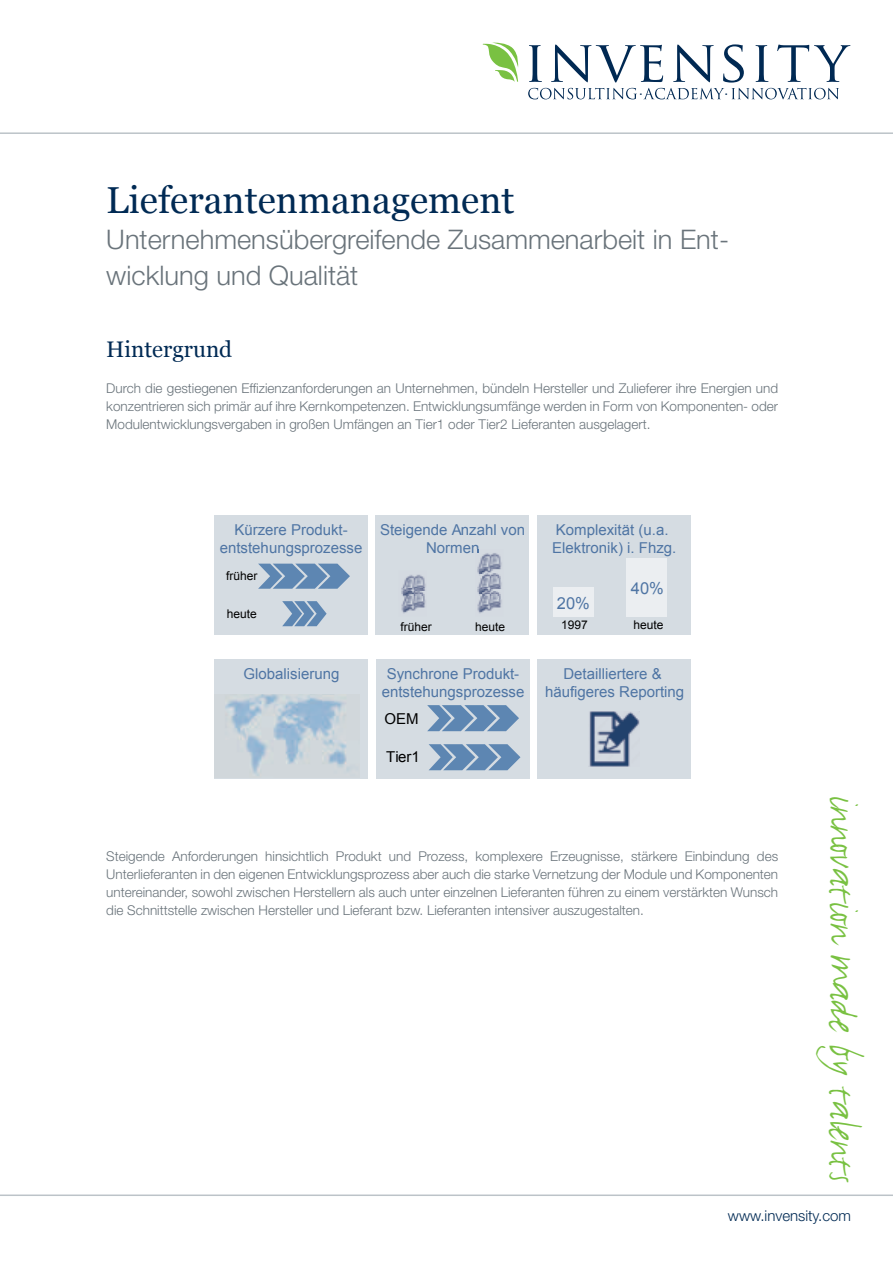
<style>
.page{position:relative;width:893px;height:1263px;background:#fff}
.page>*{position:absolute;margin:0;border:0;box-sizing:border-box;transform-origin:0 0}
.t1{font:45.15px "FF Justlefthand";letter-spacing:-.005em;color:#79c142}
.t2{font:37.5px "Georgia";color:#002a54}
.t3{font:300 27px/36px "Helvetica Neue LT Std";color:#6a747b}
.t4{font:22.5px "Georgia";color:#002a54}
.t5{font:16.5px "Arial";color:#4f75a4}
.t6{font:15px/18px "Arial";color:#4f75a4;text-align:center}
.t7{font:300 15px "Helvetica Neue LT Std";color:#002a54}
.t8{font:15px "Arial";color:#000}
.t9{font:14.85px "Trajan Pro";color:#002953}
.t10{font:300 13.5px/18px "Helvetica Neue LT Std";color:#6a747b;text-align:justify}
.t11{font:12px "Arial";color:#000}
</style>
<div class="page">
<div style="left:215px;top:659px;width:153px;height:119px;background:#d5dce2"></div>
<img style="left:225px;top:694px;width:127px;height:82px">
<div style="left:376px;top:659px;width:153px;height:119px;background:#d5dce2"></div>
<svg style="left:427px;top:705px;width:92px;height:26px"></svg>
<svg style="left:429px;top:744px;width:91px;height:26px"></svg>
<div style="left:538px;top:659px;width:153px;height:119px;background:#d5dce2"></div>
<img style="left:589px;top:711px;width:51px;height:55px">
<div style="left:214px;top:515px;width:153px;height:119px;background:#d5dce2"></div>
<svg style="left:258px;top:564px;width:92px;height:25px"></svg>
<div style="left:376px;top:515px;width:153px;height:119px;background:#d5dce2"></div>
<img style="left:401px;top:600px;width:25px;height:13px">
<img style="left:477px;top:599px;width:25px;height:14px">
<img style="left:478px;top:579px;width:24px;height:8px">
<img style="left:477px;top:587px;width:25px;height:12px">
<img style="left:477px;top:549px;width:25px;height:20px">
<img style="left:477px;top:569px;width:24px;height:10px">
<img style="left:402px;top:574px;width:24px;height:13px">
<img style="left:401px;top:587px;width:25px;height:13px">
<div style="left:537px;top:515px;width:153px;height:119px;background:#d5dce2"></div>
<div style="left:553px;top:587px;width:40px;height:30px;background:#ebeef1"></div>
<div style="left:627px;top:558px;width:40px;height:59px;background:#ebeef1"></div>
<svg style="left:282px;top:601px;width:45px;height:25px"></svg>
<hr style="left:0;top:1194px;width:893px;height:2px;background:#bcc3c8">
<hr style="left:0;top:132px;width:893px;height:2px;background:#bcc3c8">
<svg style="left:483px;top:43px;width:36px;height:39px"></svg>
<svg style="left:528px;top:44px;width:322px;height:55px"></svg>
<h2 class="t2" style="left:106px;top:179px;width:410px">Lieferantenmanagement</h2>
<p class="t9" style="left:639px;top:80px;width:5px">.</p>
<p class="t9" style="left:724px;top:80px;width:5px">.</p>
<h3 class="t3" style="left:106px;top:221px;width:624px">Unternehmensübergreifende Zusammenarbeit in Ent&shy;wicklung und Qualität</h3>
<h3 class="t4" style="left:106px;top:337px;width:127px">Hintergrund</h3>
<p class="t10" style="left:106px;top:379px;width:673px">Durch die gestiegenen Effizienzanforderungen an Unternehmen, bündeln Hersteller und Zulieferer ihre Energien und konzentrieren sich primär auf ihre Kernkompetenzen. Entwicklungsumfänge werden in Form von Komponenten- oder Modulentwicklungsvergaben in großen Umfängen an Tier1 oder Tier2 Lieferanten ausgelagert.</p>
<p class="t6" style="left:220px;top:520px;width:144px">Kürzere Produkt&shy;entstehungsprozesse</p>
<p class="t11" style="left:226px;top:569px;width:33px">früher</p>
<p class="t11" style="left:227px;top:607px;width:32px">heute</p>
<p class="t6" style="left:380px;top:520px;width:147px">Steigende Anzahl von<br>Normen</p>
<p class="t11" style="left:401px;top:620px;width:33px">früher</p>
<p class="t11" style="left:475px;top:620px;width:32px">heute</p>
<p class="t6" style="left:244px;top:664px;width:97px">Globalisierung</p>
<p class="t6" style="left:382px;top:664px;width:144px">Synchrone Produkt&shy;entstehungsprozesse</p>
<p class="t8" style="left:384px;top:711px;width:36px">OEM</p>
<p class="t8" style="left:386px;top:748px;width:35px">Tier1</p>
<p class="t6" style="left:552px;top:520px;width:126px;text-align:left">Komplexität (u.a.<br>Elektronik) i. Fhzg.</p>
<p class="t5" style="left:557px;top:594px;width:35px">20%</p>
<p class="t5" style="left:631px;top:579px;width:35px">40%</p>
<p class="t11" style="left:561px;top:618px;width:28px">1997</p>
<p class="t11" style="left:633px;top:618px;width:32px">heute</p>
<p class="t6" style="left:545px;top:664px;width:141px">Detailliertere &amp; häufigeres Reporting</p>
<p class="t10" style="left:106px;top:847px;width:673px">Steigende Anforderungen hinsichtlich Produkt und Prozess, komplexere Erzeugnisse, stärkere Einbindung des Unterlieferanten in den eigenen Entwicklungsprozess aber auch die starke Vernetzung der Module und Komponenten untereinander, sowohl zwischen Herstellern als auch unter einzelnen Lieferanten führen zu einem verstärkten Wunsch die Schnittstelle zwischen Hersteller und Lieferant bzw. Lieferanten intensiver auszugestalten.</p>
<h1 class="t1" style="left:872px;top:795px;width:391px;rotate:90deg">innovation made bytalents</h1>
<p class="t7" style="left:728px;top:1207px;width:125px">www.invensity.com</p>
</div>
